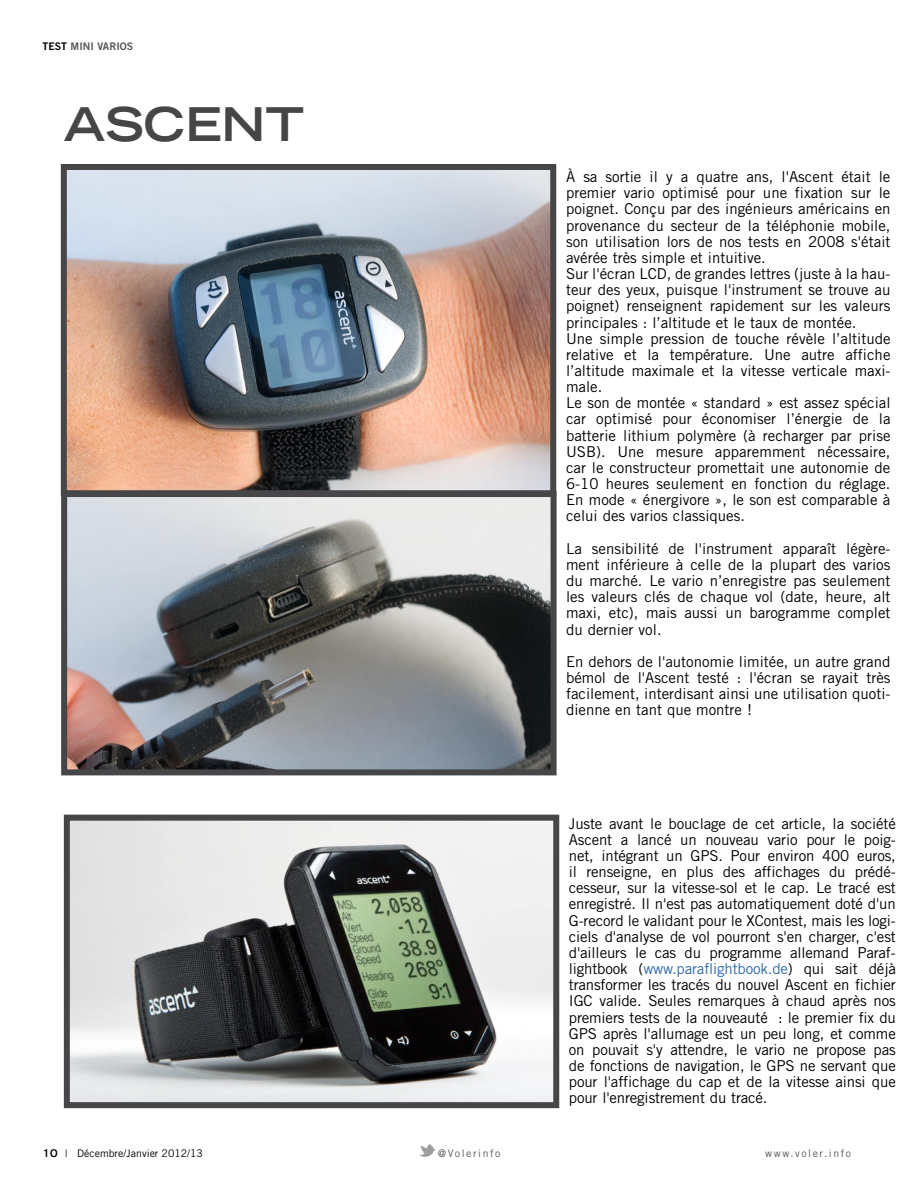
<style>
.page{position:relative;width:915px;height:1191px;background:#fff}
.page>*{position:absolute;margin:0;border:0;box-sizing:border-box;transform-origin:0 0}
.t1{font:700 expanded 46.5px "Trade Gothic LT Std";color:#464648}
.t2{font:15px/16.2px "Trade Gothic LT Std";color:#000;text-align:justify}
.t3{font:10.5px "Trade Gothic LT Std";color:#000}
.t4{font:10.5px "Trade Gothic LT Std";letter-spacing:.15em;color:#58585a}
.t5{font:10.5px "Trade Gothic LT Std Bd 2";color:#58585a}
.s1{color:#000}
.s2{color:#2f6ba8}
.s3{font-weight:700;font-stretch:expanded}
</style>
<div class="page">
<img style="left:418px;top:1144px;width:18px;height:12px">
<img style="left:68px;top:171px;width:481px;height:597px">
<div style="left:61px;top:164px;width:495px;height:332px;border:6px solid #464648"></div>
<div style="left:61px;top:491px;width:495px;height:284px;border:6px solid #464648"></div>
<img style="left:71px;top:821px;width:481px;height:280px">
<div style="left:64px;top:814px;width:495px;height:294px;border:6px solid #464648"></div>
<p class="t5" style="left:43px;top:40px;width:92px"><span class="s1">TEST</span> MINI VARIOS</p>
<h1 class="t1" style="left:64px;top:94px;width:41px">ASCENT</h1>
<p class="t2" style="left:566px;top:168px;width:326px;text-align:left">À sa sortie il y a quatre ans, l'Ascent était le premier vario optimisé pour une fixation sur le poignet. Conçu par des ingénieurs américains en provenance du secteur de la téléphonie mobile, son utilisation lors de nos tests en 2008 s'était avérée très simple et intuitive.<br>Sur l'écran LCD, de grandes lettres (juste à la hau&shy;teur des yeux, puisque l'instrument se trouve au poignet) renseignent rapidement sur les valeurs principales : l’altitude et le taux de montée.<br>Une simple pression de touche révèle l’altitude relative et la température. Une autre affiche l’altitude maximale et la vitesse verticale maxi&shy;male.<br>Le son de montée « standard » est assez spécial car optimisé pour économiser l’énergie de la batterie lithium polymère (à recharger par prise USB). Une mesure apparemment nécessaire, car le constructeur promettait une autonomie de 6-10 heures seulement en fonction du réglage.<br>En mode « énergivore », le son est comparable à celui des varios classiques.</p>
<p class="t2" style="left:566px;top:540px;width:326px">La sensibilité de l'instrument apparaît légère&shy;ment inférieure à celle de la plupart des varios du marché. Le vario n’enregistre pas seulement les valeurs clés de chaque vol (date, heure, alt maxi, etc), mais aussi un barogramme complet du dernier vol.</p>
<p class="t2" style="left:566px;top:653px;width:326px">En dehors de l'autonomie limitée, un autre grand bémol de l'Ascent testé : l'écran se rayait très facilement, interdisant ainsi une utilisation quoti&shy;dienne en tant que montre !</p>
<p class="t2" style="left:568px;top:815px;width:328px">Juste avant le bouclage de cet article, la société Ascent a lancé un nouveau vario pour le poig&shy;net, intégrant un GPS. Pour environ 400 euros, il renseigne, en plus des affichages du prédé&shy;cesseur, sur la vitesse-sol et le cap. Le tracé est enregistré. Il n'est pas automatiquement doté d'un G-record le validant pour le XContest, mais les logi&shy;ciels d'analyse de vol pourront s'en charger, c'est d'ailleurs le cas du programme allemand Paraf&shy;lightbook (<span class="s2">www.paraflightbook.de</span>) qui sait déjà transformer les tracés du nouvel Ascent en fichier IGC valide. Seules remarques à chaud après nos premiers tests de la nouveauté : le premier fix du GPS après l'allumage est un peu long, et comme on pouvait s'y attendre, le vario ne propose pas de fonctions de navigation, le GPS ne servant que pour l'affichage du cap et de la vitesse ainsi que pour l'enregistrement du tracé.</p>
<p class="t3" style="left:43px;top:1146px;width:162px"><span class="s3">10</span> | Décembre/Janvier 2012/13</p>
<p class="t4" style="left:438px;top:1147px;width:64px">@Volerinfo</p>
<p class="t4" style="left:765px;top:1146px;width:87px">www.voler.info</p>
</div>
